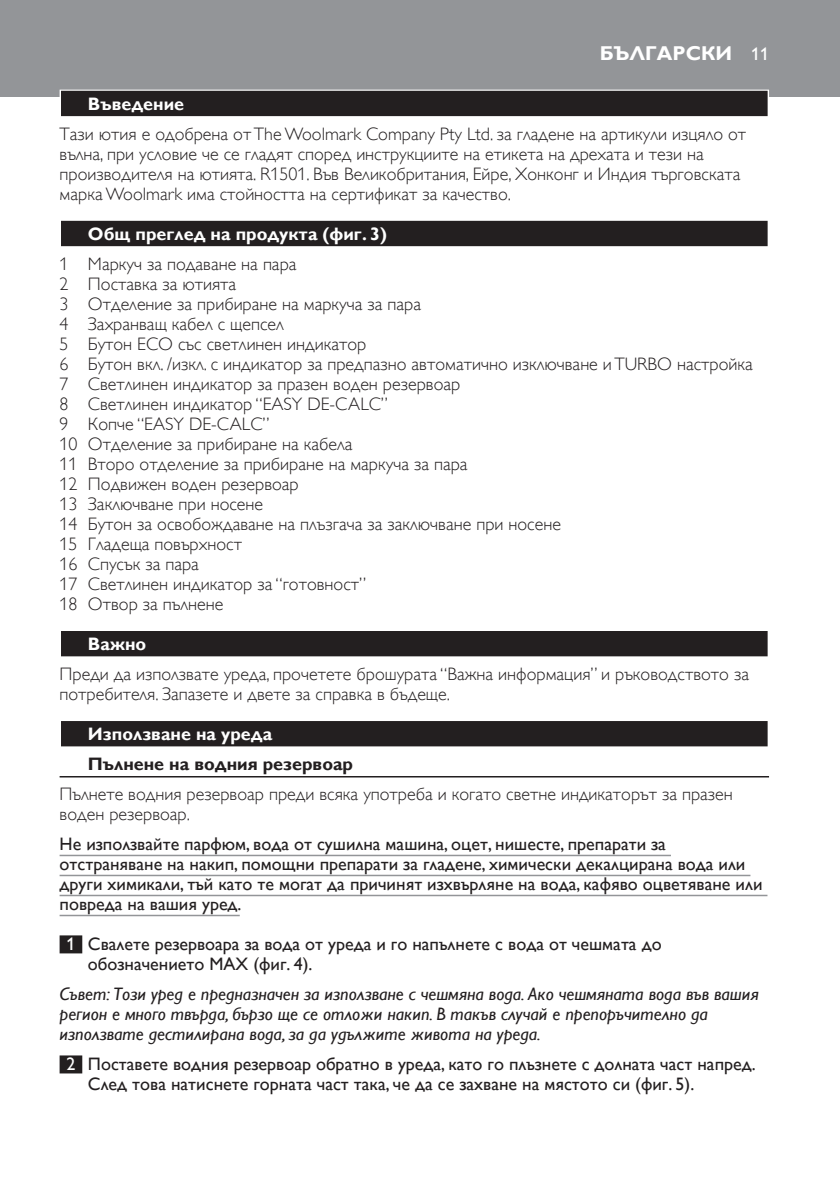
<style>
.page{position:relative;width:840px;height:1191px;background:#fff}
.page>*{position:absolute;margin:0;border:0;box-sizing:border-box;transform-origin:0 0}
.t1{font:700 20px "Gill Sans Alt One WGL";color:#fff}
.t2{font:18px/20px "Gill Sans Alt One WGL Light";color:#231f20}
.t3{font:18px/20px "Gill Sans Alt One WGL";color:#231f20}
.t4{font:italic 18px/20px "Gill Sans Alt One WGL";color:#231f20}
.t5{font:700 18px "Gill Sans Alt One WGL";color:#fff}
.t6{font:700 18px "Gill Sans Alt One WGL";color:#231f20}
.t7{font:18px "Gill Sans Alt One WGL";color:#fff}
.s1{color:#fff}
</style>
<div class="page">
<div style="left:0;top:0;width:839px;height:96px;background:#939598"></div>
<div style="left:60px;top:90px;width:708px;height:28px;background:#e4e3e3"></div>
<div style="left:61px;top:91px;width:706px;height:25px;background:#231f20"></div>
<div style="left:60px;top:220px;width:708px;height:28px;background:#d8d7d7"></div>
<div style="left:61px;top:221px;width:706px;height:25px;background:#231f20"></div>
<div style="left:60px;top:630px;width:708px;height:28px;background:#b0afaf"></div>
<div style="left:61px;top:631px;width:706px;height:25px;background:#231f20"></div>
<div style="left:60px;top:720px;width:708px;height:28px;background:#a7a5a5"></div>
<div style="left:61px;top:721px;width:706px;height:25px;background:#231f20"></div>
<hr style="left:60px;top:776px;width:708px;height:1px;background:#231f20">
<hr style="left:60px;top:854px;width:610px;height:2px;background:#939598">
<hr style="left:60px;top:874px;width:690px;height:2px;background:#939598">
<hr style="left:60px;top:894px;width:707px;height:2px;background:#939598">
<hr style="left:60px;top:914px;width:179px;height:2px;background:#939598">
<div style="left:60px;top:935px;width:22px;height:18px;background:#231f20"></div>
<div style="left:60px;top:1055px;width:22px;height:18px;background:#231f20"></div>
<p class="t1" style="left:599px;top:40px;width:134px">БЪЛГАРСКИ</p>
<p class="t7" style="left:750px;top:42px;width:19px">11</p>
<p class="t5" style="left:88px;top:92px;width:98px">Въведение</p>
<p class="t2" style="left:60px;top:124px;width:687px">Тази ютия е одобрена от The Woolmark Company Pty Ltd. за гладене на артикули изцяло от вълна, при условие че се гладят според инструкциите на етикета на дрехата и тези на производителя на ютията. R1501. Във Великобритания, Ейре, Хонконг и Индия търговската марка Woolmark има стойността на сертификат за качество.</p>
<p class="t5" style="left:88px;top:222px;width:300px">Общ преглед на продукта (фиг. 3)</p>
<p class="t2" style="left:60px;top:254px;width:694px">1 Маркуч за подаване на пара<br>2 Поставка за ютията<br>3 Отделение за прибиране на маркуча за пара<br>4 Захранващ кабел с щепсел<br>5 Бутон ECO със светлинен индикатор<br>6 Бутон вкл. /изкл. с индикатор за предпазно автоматично изключване и TURBO настройка 7 Светлинен индикатор за празен воден резервоар<br>8 Светлинен индикатор “EASY DE-CALC”<br>9 Копче “EASY DE-CALC”<br>10 Отделение за прибиране на кабела<br>11 Второ отделение за прибиране на маркуча за пара<br>12 Подвижен воден резервоар<br>13 Заключване при носене<br>14 Бутон за освобождаване на плъзгача за заключване при носене<br>15 Гладеща повърхност<br>16 Спусък за пара<br>17 Светлинен индикатор за “готовност”<br>18 Отвор за пълнене</p>
<p class="t5" style="left:88px;top:632px;width:60px">Важно</p>
<p class="t2" style="left:60px;top:664px;width:690px">Преди да използвате уреда, прочетете брошурата “Важна информация” и ръководството за потребителя. Запазете и двете за справка в бъдеще.</p>
<p class="t5" style="left:88px;top:722px;width:186px">Използване на уреда</p>
<p class="t6" style="left:88px;top:752px;width:266px">Пълнене на водния резервоар</p>
<p class="t2" style="left:60px;top:784px;width:674px">Пълнете водния резервоар преди всяка употреба и когато светне индикаторът за празен воден резервоар.</p>
<p class="t3" style="left:60px;top:834px;width:704px">Не използвайте парфюм, вода от сушилна машина, оцет, нишесте, препарати за отстраняване на накип, помощни препарати за гладене, химически декалцирана вода или други химикали, тъй като те могат да причинят изхвърляне на вода, кафяво оцветяване или повреда на вашия уред.</p>
<p class="t3" style="left:88px;top:934px;width:574px;text-indent:-22px"><span class="s1">1</span> Свалете резервоара за вода от уреда и го напълнете с вода от чешмата до обозначението MAX (фиг. 4).</p>
<p class="t4" style="left:60px;top:984px;width:700px">Съвет: Този уред е предназначен за използване с чешмяна вода. Ако чешмяната вода във вашия регион е много твърда, бързо ще се отложи накип. В такъв случай е препоръчително да използвате дестилирана вода, за да удължите живота на уреда.</p>
<p class="t3" style="left:88px;top:1054px;width:669px;text-indent:-21px"><span class="s1">2</span> Поставете водния резервоар обратно в уреда, като го плъзнете с долната част напред.<br>След това натиснете горната част така, че да се захване на мястото си (фиг. 5).</p>
</div>
